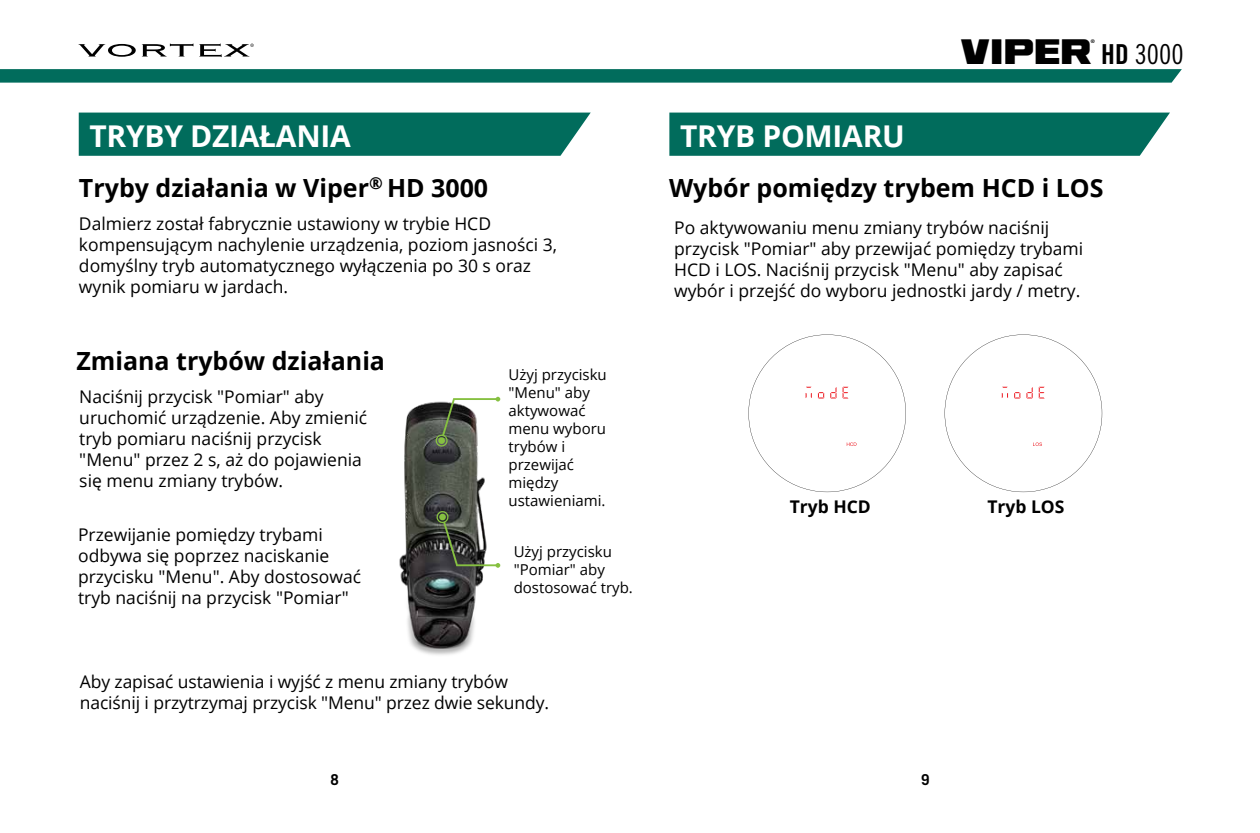
<style>
.page{position:relative;width:1260px;height:833px;background:#fff}
.page>*{position:absolute;margin:0;border:0;box-sizing:border-box;transform-origin:0 0}
.t1{font:700 30px "Open Sans";letter-spacing:-.01em;color:#fff}
.t2{font:27.5px "Ash";letter-spacing:.005em;color:#000}
.t3{font:700 25px "Open Sans";color:#000}
.t4{font:17.5px/21px "Open Sans";color:#000}
.t5{font:700 17.5px "Open Sans";color:#000}
.t6{font:15px/18px "Open Sans";color:#000}
.t7{font:700 15px "Trade Gothic LT Std";color:#000}
.t8{font:5px "Trade Gothic LT Std Bd Cn 20";color:#000}
.s1{font-family:"Trade Gothic LT Std Bd Cn 20"}
.s2{font-family:"Trade Gothic LT Std Cn 18"}
</style>
<div class="page">
<svg style="left:0;top:69px;width:1182px;height:14px;background:#0a7162"></svg>
<svg style="left:78px;top:44px;width:176px;height:13px"></svg>
<svg style="left:78px;top:112px;width:513px;height:44px;background:#0d7363"></svg>
<img style="left:400px;top:402px;width:85px;height:253px">
<svg style="left:435px;top:397px;width:65px;height:50px"></svg>
<svg style="left:436px;top:510px;width:64px;height:57px"></svg>
<svg style="left:669px;top:112px;width:501px;height:44px;background:#0d7363"></svg>
<svg style="left:945px;top:334px;width:157px;height:158px"></svg>
<svg style="left:748px;top:334px;width:158px;height:158px"></svg>
<h1 class="t1" style="left:90px;top:114px;width:263px">TRYBY DZIAŁANIA</h1>
<h3 class="t3" style="left:79px;top:170px;width:411px">Tryby działania w Viper<sup>®</sup> HD 3000</h3>
<p class="t4" style="left:79px;top:212px;width:480px">Dalmierz został fabrycznie ustawiony w trybie HCD kompensującym nachylenie urządzenia, poziom jasności 3, domyślny tryb automatycznego wyłączenia po 30 s oraz wynik pomiaru w jardach.</p>
<h3 class="t3" style="left:76px;top:343px;width:310px">Zmiana trybów działania</h3>
<p class="t4" style="left:79px;top:385px;width:289px">Naciśnij przycisk "Pomiar" aby uruchomić urządzenie. Aby zmienić tryb pomiaru naciśnij przycisk "Menu" przez 2 s, aż do pojawienia się menu zmiany trybów.</p>
<p class="t4" style="left:78px;top:524px;width:284px">Przewijanie pomiędzy trybami odbywa się poprzez naciskanie przycisku "Menu". Aby dostosować tryb naciśnij na przycisk "Pomiar"</p>
<p class="t6" style="left:509px;top:365px;width:100px">Użyj przycisku "Menu" aby aktywować menu wyboru trybów i przewijać między ustawieniami.</p>
<p class="t6" style="left:514px;top:542px;width:121px">Użyj przycisku "Pomiar" aby dostosować tryb.</p>
<p class="t4" style="left:80px;top:671px;width:471px">Aby zapisać ustawienia i wyjść z menu zmiany trybów naciśnij i przytrzymaj przycisk "Menu" przez dwie sekundy.</p>
<p class="t8" style="left:1091px;top:38px;width:6px">®</p>
<h2 class="t2" style="left:961px;top:36px;width:224px">VIPER <span class="s1">HD</span> <span class="s2">3000</span></h2>
<h1 class="t1" style="left:680px;top:114px;width:226px">TRYB POMIARU</h1>
<h3 class="t3" style="left:669px;top:170px;width:436px">Wybór pomiędzy trybem HCD i LOS</h3>
<p class="t4" style="left:674px;top:216px;width:411px">Po aktywowaniu menu zmiany trybów naciśnij przycisk "Pomiar" aby przewijać pomiędzy trybami HCD i LOS. Naciśnij przycisk "Menu" aby zapisać wybór i przejść do wyboru jednostki jardy / metry.</p>
<p class="t5" style="left:790px;top:494px;width:83px">Tryb HCD</p>
<p class="t5" style="left:987px;top:494px;width:79px">Tryb LOS</p>
<p class="t7" style="left:331px;top:770px;width:10px">8</p>
<p class="t7" style="left:921px;top:770px;width:10px">9</p>
</div>
